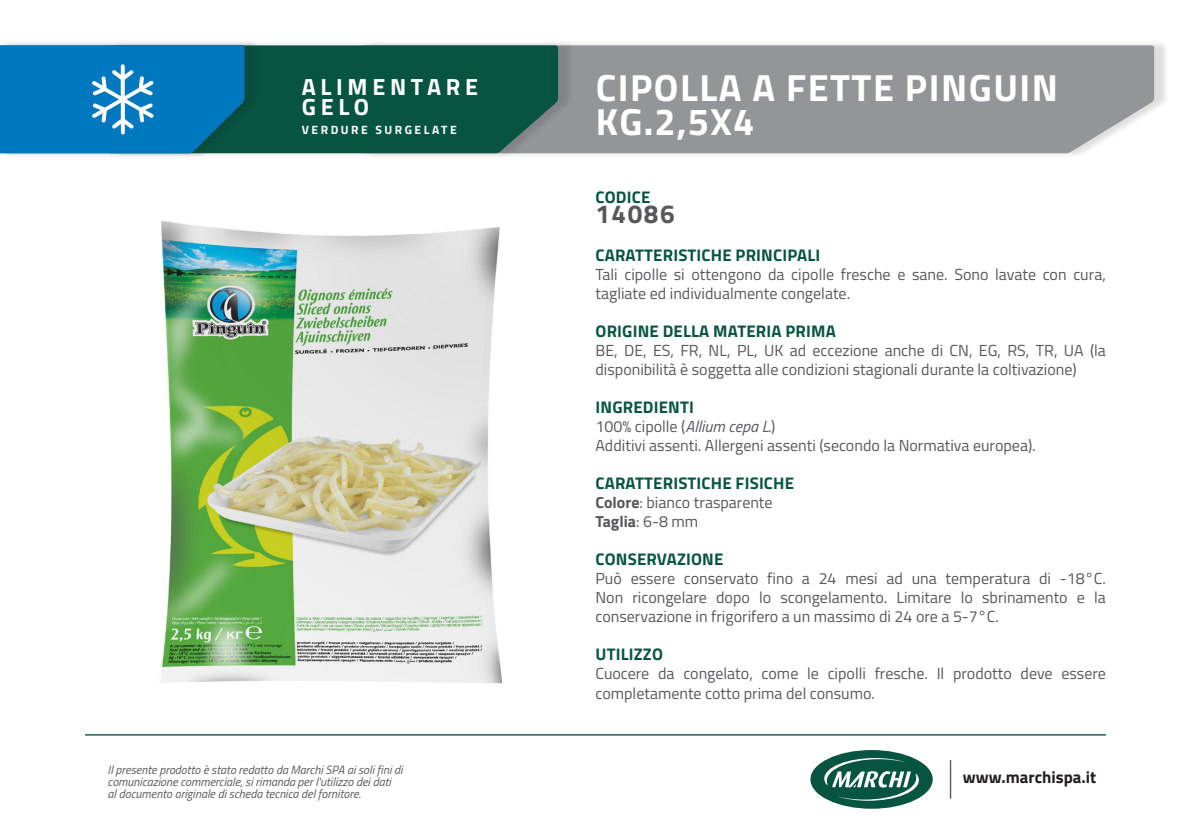
<style>
.page{position:relative;width:1191px;height:840px;background:#fff}
.page>*{position:absolute;margin:0;border:0;box-sizing:border-box;transform-origin:0 0}
.t1{font:700 37.8px/34.2px "Titillium Web";letter-spacing:.04em;color:#fff}
.t2{font:700 26px "Titillium Web";letter-spacing:.06em;color:#57585a}
.t3{font:700 23.4px "Titillium Web";letter-spacing:.2em;color:#fff}
.t4{font:700 16.8px "Titillium Web";letter-spacing:.01em;color:#075541}
.t5{font:700 16.8px "Titillium Web";color:#231f20}
.t6{font:16px/19px "Titillium Web";color:#57585a}
.t7{font:700 16px "Titillium Web";color:#57585a}
.t8{font:italic 12px/12px "Titillium Web";color:#57585a}
.t9{font:700 12px "Titillium Web";letter-spacing:.21em;color:#fff}
.s1{font-style:italic}
.s2{font-weight:700}
.s3{font-weight:400}
</style>
<div class="page">
<div style="left:365px;top:40px;width:804px;height:119px;background:#231f20;opacity:.15"></div>
<div style="left:574px;top:45px;width:580px;height:108px;background:#939598"></div>
<div style="left:113px;top:40px;width:461px;height:119px;background:#231f20;opacity:.15"></div>
<div style="left:260px;top:45px;width:298px;height:108px;background:#075541"></div>
<div style="left:0;top:40px;width:260px;height:119px;background:#231f20;opacity:.15"></div>
<svg style="left:0;top:45px;width:244px;height:108px;background:#0c7cbc"></svg>
<img style="left:160px;top:220px;width:343px;height:464px">
<hr style="left:949px;top:759px;width:2px;height:39px;background:#57585a">
<div style="left:810px;top:749px;width:122px;height:59px;background:#075541;border-radius:50%"></div>
<svg style="left:824px;top:757px;width:95px;height:43px"></svg>
<hr style="left:85px;top:733px;width:1021px;height:2px;background:#075541">
<p class="t3" style="left:302px;top:69px;width:178px">ALIMENTARE</p>
<p class="t3" style="left:302px;top:89px;width:69px">GELO</p>
<p class="t9" style="left:302px;top:121px;width:156px">VERDURE SURGELATE</p>
<p class="t8" style="left:108px;top:762px;width:296px">Il presente prodotto è stato redatto da Marchi SPA ai soli fini di comunicazione commerciale, si rimanda per l'utilizzo dei dati<br>al documento originale di scheda tecnica del fornitore.</p>
<p class="t1" style="left:595px;top:69px;width:464px">CIPOLLA A FETTE PINGUIN<br>KG.2,5X4</p>
<p class="t4" style="left:595px;top:184px;width:56px">CODICE</p>
<p class="t2" style="left:595px;top:194px;width:81px">14086</p>
<p class="t4" style="left:595px;top:242px;width:226px">CARATTERISTICHE PRINCIPALI</p>
<p class="t6" style="left:595px;top:264px;width:512px">Tali cipolle si ottengono da cipolle fresche e sane. Sono lavate con cura, tagliate ed individualmente congelate.</p>
<p class="t4" style="left:595px;top:318px;width:242px">ORIGINE DELLA MATERIA PRIMA</p>
<p class="t6" style="left:595px;top:340px;width:512px">BE, DE, ES, FR, NL, PL, UK ad eccezione anche di CN, EG, RS, TR, UA (la disponibilità è soggetta alle condizioni stagionali durante la coltivazione)</p>
<p class="t4" style="left:595px;top:394px;width:100px">INGREDIENTI</p>
<p class="t6" style="left:595px;top:416px;width:181px">100% cipolle (<span class="s1">Allium cepa L.</span>)</p>
<p class="t6" style="left:595px;top:435px;width:442px">Additivi assenti. Allergeni assenti (secondo la Normativa europea).</p>
<p class="t4" style="left:595px;top:470px;width:200px">CARATTERISTICHE FISICHE</p>
<p class="t6" style="left:595px;top:492px;width:179px"><span class="s2">Colore</span>: bianco trasparente</p>
<p class="t7" style="left:595px;top:509px;width:104px">Taglia<span class="s3">: 6-8 mm</span></p>
<p class="t4" style="left:595px;top:546px;width:129px">CONSERVAZIONE</p>
<p class="t6" style="left:595px;top:568px;width:512px;text-align:justify">Può essere conservato fino a 24 mesi ad una temperatura di -18°C.<br>Non ricongelare dopo lo scongelamento. Limitare lo sbrinamento e la conservazione in frigorifero a un massimo di 24 ore a 5-7°C.</p>
<p class="t4" style="left:595px;top:641px;width:69px">UTILIZZO</p>
<p class="t6" style="left:595px;top:663px;width:512px">Cuocere da congelato, come le cipolli fresche. Il prodotto deve essere completamente cotto prima del consumo.</p>
<p class="t5" style="left:963px;top:764px;width:135px">www.marchispa.it</p>
</div>
